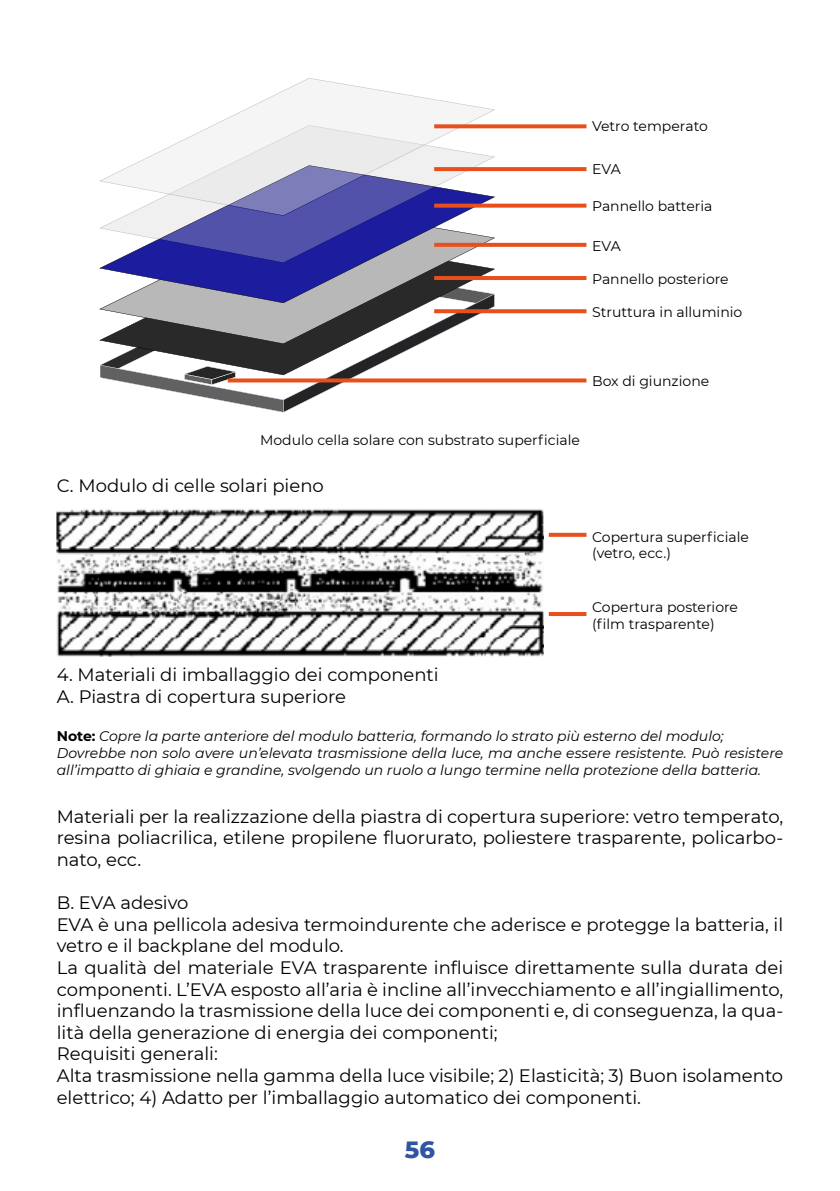
<style>
.page{position:relative;width:840px;height:1191px;background:#fff}
.page>*{position:absolute;margin:0;border:0;box-sizing:border-box;transform-origin:0 0}
.t1{font:800 24px "Montserrat";color:#3055a3}
.t2{font:18px/21.6px "Montserrat";color:#000}
.t3{font:italic 14px/16.8px "Montserrat";color:#000}
.t4{font:14px/16.8px "Montserrat";color:#000}
.s1{font-weight:700;font-style:normal}
</style>
<div class="page">
<svg style="left:214px;top:78px;width:281px;height:47px;fill:#f5f5f5"></svg>
<svg style="left:99px;top:125px;width:396px;height:287px"></svg>
<svg style="left:548px;top:533px;width:38px;height:4px"></svg>
<hr style="left:548px;top:612px;width:38px;height:4px;background:#e84f1c">
<svg style="left:434px;top:124px;width:152px;height:4px"></svg>
<svg style="left:434px;top:167px;width:152px;height:4px"></svg>
<svg style="left:434px;top:204px;width:152px;height:4px"></svg>
<svg style="left:434px;top:243px;width:152px;height:4px"></svg>
<hr style="left:434px;top:276px;width:152px;height:4px;background:#e84f1c">
<svg style="left:434px;top:309px;width:152px;height:4px"></svg>
<svg style="left:227px;top:378px;width:359px;height:4px"></svg>
<img style="left:57px;top:509px;width:486px;height:147px">
<p class="t4" style="left:591px;top:117px;width:117px">Vetro temperato</p>
<p class="t4" style="left:591px;top:160px;width:30px">EVA</p>
<p class="t4" style="left:591px;top:197px;width:122px">Pannello batteria</p>
<p class="t4" style="left:591px;top:237px;width:30px">EVA</p>
<p class="t4" style="left:591px;top:270px;width:138px">Pannello posteriore</p>
<p class="t4" style="left:591px;top:303px;width:152px">Struttura in alluminio</p>
<p class="t4" style="left:591px;top:372px;width:119px">Box di giunzione</p>
<p class="t4" style="left:260px;top:431px;width:321px">Modulo cella solare con substrato superficiale</p>
<p class="t2" style="left:57px;top:474px;width:268px">C. Modulo di celle solari pieno</p>
<p class="t4" style="left:591px;top:528px;width:158px">Copertura superficiale (vetro, ecc.)</p>
<p class="t4" style="left:591px;top:598px;width:147px">Copertura posteriore (film trasparente)</p>
<p class="t2" style="left:57px;top:663px;width:383px">4. Materiali di imballaggio dei componenti<br>A. Piastra di copertura superiore</p>
<p class="t3" style="left:57px;top:727px;width:727px"><span class="s1">Note:</span> Copre la parte anteriore del modulo batteria, formando lo strato più esterno del modulo;<br>Dovrebbe non solo avere un’elevata trasmissione della luce, ma anche essere resistente. Può resistere all’impatto di ghiaia e grandine, svolgendo un ruolo a lungo termine nella protezione della batteria.</p>
<p class="t2" style="left:57px;top:805px;width:727px;text-align:justify">Materiali per la realizzazione della piastra di copertura superiore: vetro temperato, resina poliacrilica, etilene propilene fluorurato, poliestere trasparente, policarbo&shy;nato, ecc.</p>
<p class="t2" style="left:57px;top:891px;width:727px">B. EVA adesivo<br>EVA è una pellicola adesiva termoindurente che aderisce e protegge la batteria, il vetro e il backplane del modulo.<br>La qualità del materiale EVA trasparente influisce direttamente sulla durata dei componenti. L’EVA esposto all’aria è incline all’invecchiamento e all’ingiallimento, influenzando la trasmissione della luce dei componenti e, di conseguenza, la qua&shy;lità della generazione di energia dei componenti;<br>Requisiti generali:<br>Alta trasmissione nella gamma della luce visibile; 2) Elasticità; 3) Buon isolamento elettrico; 4) Adatto per l’imballaggio automatico dei componenti.</p>
<h1 class="t1" style="left:404px;top:1131px;width:32px">56</h1>
</div>
